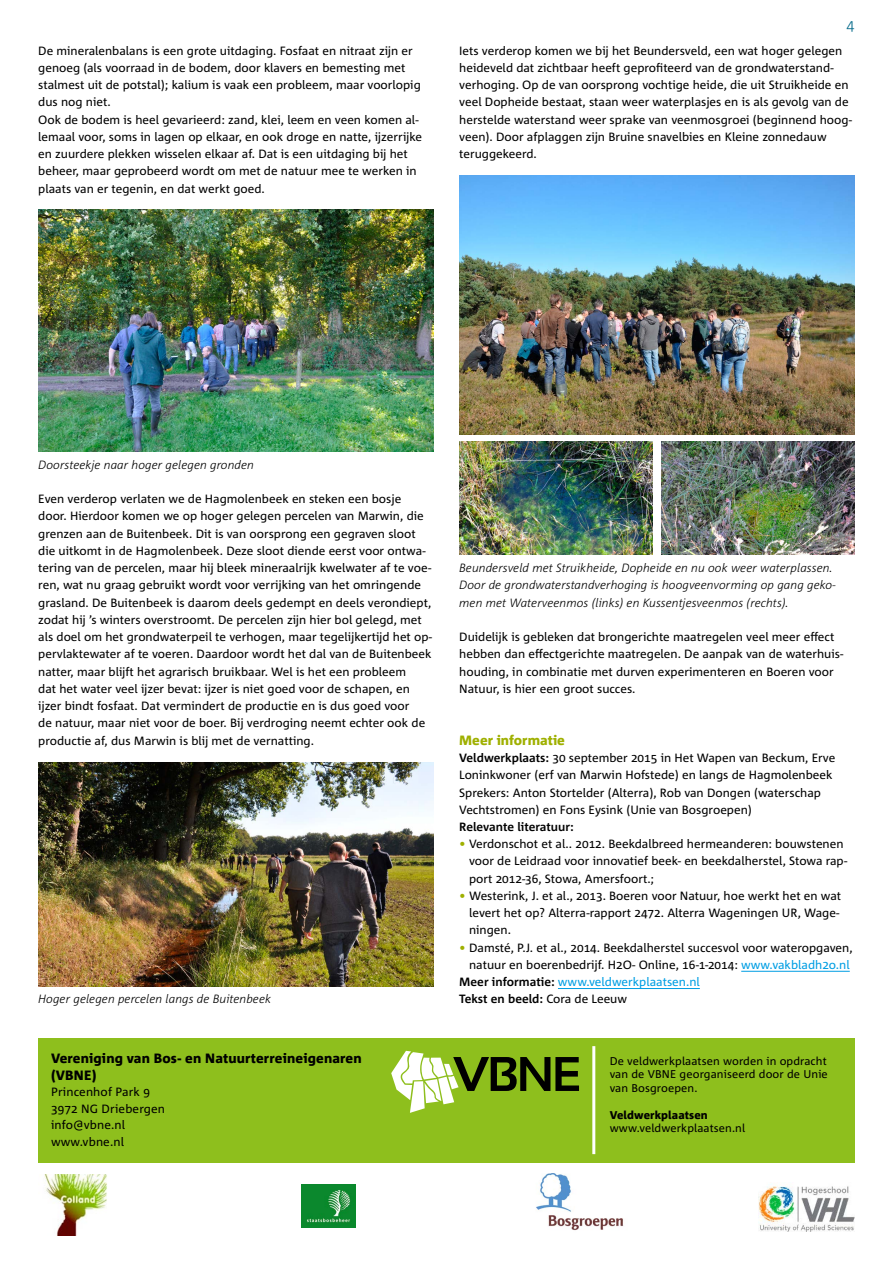
<style>
.page{position:relative;width:893px;height:1263px;background:#fff}
.page>*{position:absolute;margin:0;border:0;box-sizing:border-box;transform-origin:0 0}
.t1{font:300 15px "Corpid C1";color:#006888}
.t2{font:800 13.5px/16.5px "Corpid C1";letter-spacing:.01em;color:#000}
.t3{font:800 13.5px "Corpid C1";color:#9fb000}
.t4{font:12px/17.2px "Corpid C1";color:#000}
.t5{font:italic 300 12px/17.2px "Corpid C1";color:#000}
.t6{font:700 12px "Corpid C1";color:#000}
.t7{font:12px "Corpid C1";color:#009ee3}
.t8{font:11.25px/13.5px "Corpid C1";letter-spacing:.01em;color:#000;text-align:justify}
.t9{font:800 11.25px "Corpid C1";letter-spacing:.01em;color:#000}
.s1{font-weight:700}
.s2{color:#9fb000}
.s3{color:#009ee3}
.s4{font-weight:700;color:#000}
.s5{font-weight:400}
</style>
<div class="page">
<img style="left:44px;top:1174px;width:63px;height:61px">
<img style="left:302px;top:1184px;width:53px;height:43px">
<img style="left:758px;top:1186px;width:97px;height:45px">
<div style="left:38px;top:1038px;width:817px;height:125px;background:#8ebf1d"></div>
<svg style="left:391px;top:1051px;width:188px;height:62px"></svg>
<hr style="left:592px;top:1046px;width:3px;height:108px;background:#fff">
<img style="left:536px;top:1173px;width:88px;height:58px">
<hr style="left:741px;top:971px;width:109px;height:1px;background:#009ee3">
<hr style="left:558px;top:988px;width:142px;height:1px;background:#009ee3">
<img style="left:38px;top:210px;width:396px;height:241px">
<img style="left:38px;top:762px;width:396px;height:224px">
<img style="left:459px;top:175px;width:396px;height:259px">
<img style="left:459px;top:442px;width:194px;height:113px">
<img style="left:661px;top:442px;width:194px;height:113px">
<p class="t4" style="left:38px;top:41px;width:385px">De mineralenbalans is een grote uitdaging. Fosfaat en nitraat zijn er genoeg (als voorraad in de bodem, door klavers en bemesting met stalmest uit de potstal); kalium is vaak een probleem, maar voorlopig dus nog niet.<br>Ook de bodem is heel gevarieerd: zand, klei, leem en veen komen al&shy;lemaal voor, soms in lagen op elkaar, en ook droge en natte, ijzerrijke en zuurdere plekken wisselen elkaar af. Dat is een uitdaging bij het beheer, maar geprobeerd wordt om met de natuur mee te werken in plaats van er tegenin, en dat werkt goed.</p>
<p class="t1" style="left:846px;top:15px;width:10px">4</p>
<p class="t4" style="left:459px;top:41px;width:394px">Iets verderop komen we bij het Beundersveld, een wat hoger gelegen heideveld dat zichtbaar heeft geprofiteerd van de grondwaterstand&shy;verhoging. Op de van oorsprong vochtige heide, die uit Struikheide en veel Dopheide bestaat, staan weer waterplasjes en is als gevolg van de herstelde waterstand weer sprake van veenmosgroei (beginnend hoog&shy;veen). Door afplaggen zijn Bruine snavelbies en Kleine zonnedauw teruggekeerd.</p>
<p class="t5" style="left:38px;top:455px;width:217px">Doorsteekje naar hoger gelegen gronden</p>
<p class="t4" style="left:38px;top:490px;width:395px">Even verderop verlaten we de Hagmolenbeek en steken een bosje door. Hierdoor komen we op hoger gelegen percelen van Marwin, die grenzen aan de Buitenbeek. Dit is van oorsprong een gegraven sloot die uitkomt in de Hagmolenbeek. Deze sloot diende eerst voor ontwa&shy;tering van de percelen, maar hij bleek mineraalrijk kwelwater af te voe&shy;ren, wat nu graag gebruikt wordt voor verrijking van het omringende grasland. De Buitenbeek is daarom deels gedempt en deels verondiept, zodat hij ’s winters overstroomt. De percelen zijn hier bol gelegd, met als doel om het grondwaterpeil te verhogen, maar tegelijkertijd het op&shy;pervlaktewater af te voeren. Daardoor wordt het dal van de Buitenbeek natter, maar blijft het agrarisch bruikbaar. Wel is het een probleem<br>dat het water veel ijzer bevat: ijzer is niet goed voor de schapen, en ijzer bindt fosfaat. Dat vermindert de productie en is dus goed voor<br>de natuur, maar niet voor de boer. Bij verdroging neemt echter ook de productie af, dus Marwin is blij met de vernatting.</p>
<p class="t5" style="left:38px;top:990px;width:234px">Hoger gelegen percelen langs de Buitenbeek</p>
<p class="t2" style="left:51px;top:1050px;width:312px">Vereniging van Bos- en Natuurterreineigenaren (VBNE)</p>
<p class="t4" style="left:51px;top:1084px;width:116px;line-height:16.5px">Princenhof Park 9<br>3972 NG Driebergen info@vbne.nl www.vbne.nl</p>
<p class="t5" style="left:459px;top:559px;width:378px">Beundersveld met Struikheide, Dopheide en nu ook weer waterplassen.<br>Door de grondwaterstandverhoging is hoogveenvorming op gang geko&shy;men met Waterveenmos (links) en Kussentjesveenmos (rechts).</p>
<p class="t4" style="left:459px;top:628px;width:386px">Duidelijk is gebleken dat brongerichte maatregelen veel meer effect hebben dan effectgerichte maatregelen. De aanpak van de waterhuis&shy;houding, in combinatie met durven experimenteren en Boeren voor Natuur, is hier een groot succes.</p>
<p class="t3" style="left:459px;top:731px;width:107px">Meer informatie</p>
<p class="t4" style="left:459px;top:749px;width:378px"><span class="s1">Veldwerkplaats:</span> 30 september 2015 in Het Wapen van Beckum, Erve Loninkwoner (erf van Marwin Hofstede) en langs de Hagmolenbeek Sprekers: Anton Stortelder (Alterra), Rob van Dongen (waterschap Vechtstromen) en Fons Eysink (Unie van Bosgroepen)</p>
<p class="t6" style="left:459px;top:819px;width:116px">Relevante literatuur:</p>
<p class="t4" style="left:469px;top:835px;width:380px;text-indent:-10px"><span class="s2">•</span> Verdonschot et al.. 2012. Beekdalbreed hermeanderen: bouwstenen voor de Leidraad voor innovatief beek- en beekdalherstel, Stowa rap&shy;port 2012-36, Stowa, Amersfoort.;</p>
<p class="t4" style="left:469px;top:887px;width:374px;text-indent:-10px"><span class="s2">•</span> Westerink, J. et al., 2013. Boeren voor Natuur, hoe werkt het en wat levert het op? Alterra-rapport 2472. Alterra Wageningen UR, Wage&shy;ningen.</p>
<p class="t4" style="left:459px;top:938px;width:395px"><span class="s2">•</span> Damsté, P.J. et al., 2014. Beekdalherstel succesvol voor wateropgaven,</p>
<p class="t4" style="left:469px;top:956px;width:382px">natuur en boerenbedrijf. H2O- Online, 16-1-2014: <span class="s3">www.vakbladh2o.nl</span></p>
<p class="t7" style="left:459px;top:974px;width:242px"><span class="s4">Meer informatie:</span> www.veldwerkplaatsen.nl</p>
<p class="t6" style="left:459px;top:992px;width:169px">Tekst en beeld: <span class="s5">Cora de Leeuw</span></p>
<p class="t8" style="left:610px;top:1054px;width:220px">De veldwerkplaatsen worden in opdracht van de VBNE georganiseerd door de Unie van Bosgroepen.</p>
<p class="t9" style="left:610px;top:1108px;width:100px">Veldwerkplaatsen</p>
<p class="t8" style="left:610px;top:1121px;width:137px">www.veldwerkplaatsen.nl</p>
</div>
